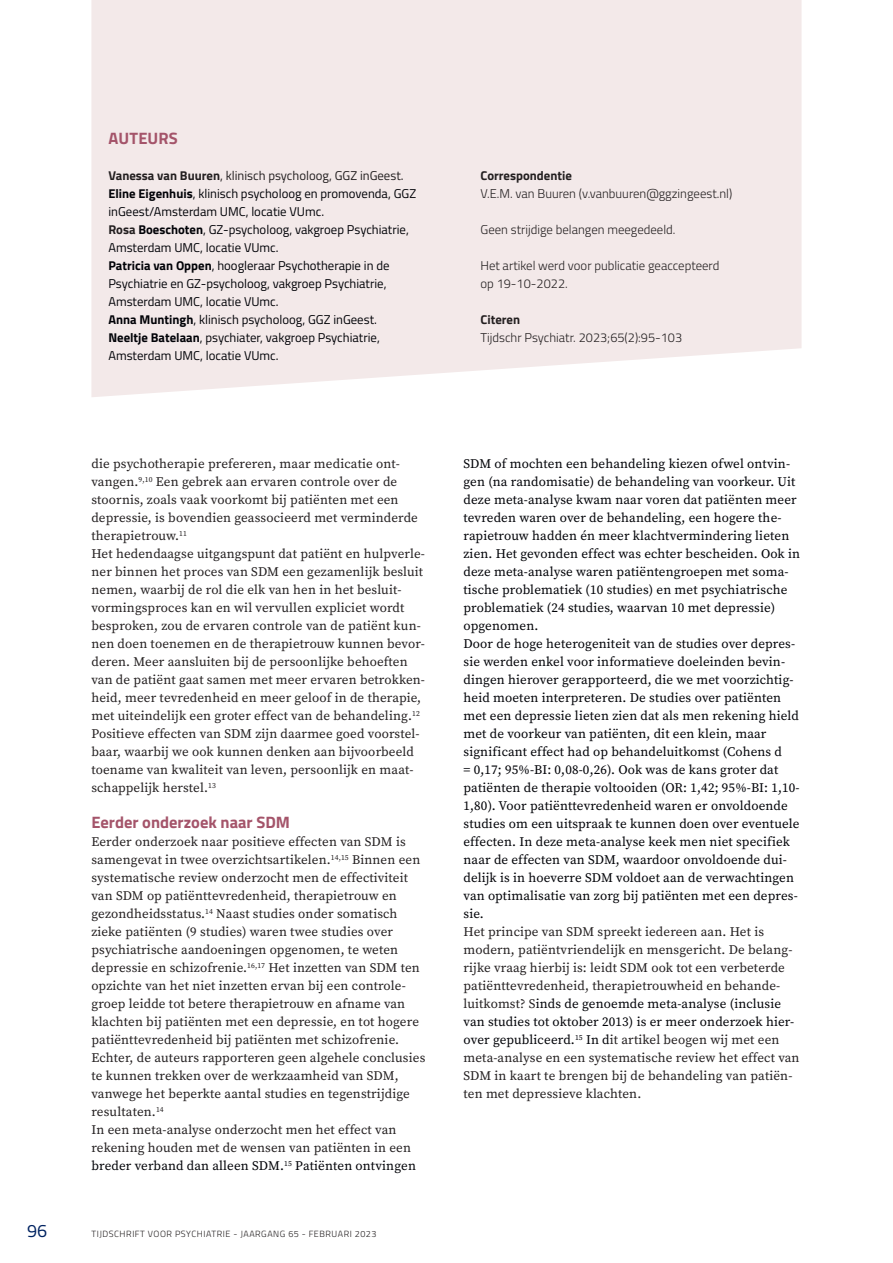
<style>
.page{position:relative;width:893px;height:1263px;background:#fff}
.page>*{position:absolute;margin:0;border:0;box-sizing:border-box;transform-origin:0 0}
.t1{font:18px "Titillium Web";color:#002361}
.t2{font:700 16.5px "Titillium Web";color:#a4546a}
.t3{font:13.2px/18px "Source Serif Variable";letter-spacing:.01em;color:#231f20}
.t4{font:13.2px/18px "Source Serif Variable";letter-spacing:.01em;color:#010207}
.t5{font:12.75px/18px "Titillium Web";color:#010207}
.t6{font:300 12.75px/18px "Titillium Web";color:#231f20}
.t7{font:700 12.75px "Titillium Web";color:#231f20}
.t8{font:300 9px "Titillium Web";letter-spacing:.06em;color:#231f20}
.s1{font-weight:700;color:#231f20}
.s2{color:#231f20}
.s3{font-weight:700}
.s4{color:#010207}
</style>
<div class="page">
<svg style="left:91px;top:0;width:710px;height:397px;background:#f3eaea"></svg>
<p class="t2" style="left:109px;top:126px;width:71px">AUTEURS</p>
<p class="t5" style="left:108px;top:166px;width:309px"><span class="s1">Vanessa van Buuren</span><span class="s2">, klinisch psycholoog, GGZ inGeest.<br></span><span class="s3">Eline Eigenhuis</span>, klinisch psycholoog en promovenda, GGZ inGeest/Amsterdam UMC, locatie VUmc.<br><span class="s1">Rosa</span> <span class="s3">Boeschoten</span>, GZ-psycholoog, vakgroep Psychiatrie, Amsterdam UMC, locatie VUmc.<br><span class="s3">Patricia van Oppen</span>, hoogleraar Psychotherapie in de Psychiatrie en GZ-psycholoog, vakgroep Psychiatrie, Amsterdam UMC, locatie VUmc.<br><span class="s3">Anna Muntingh</span>, klinisch psycholoog, GGZ inGeest.<br><span class="s3">Neeltje Batelaan</span>, psychiater, vakgroep Psychiatrie, Amsterdam UMC, locatie VUmc.</p>
<p class="t7" style="left:480px;top:166px;width:93px">Correspondentie</p>
<p class="t6" style="left:480px;top:184px;width:253px">V.E.M. van Buuren (v.vanbuuren@ggzingeest.nl)</p>
<p class="t6" style="left:480px;top:220px;width:196px">Geen strijdige belangen meegedeeld.</p>
<p class="t6" style="left:480px;top:256px;width:240px">Het artikel werd voor publicatie geaccepteerd op 19-10-2022.</p>
<p class="t7" style="left:480px;top:310px;width:41px">Citeren</p>
<p class="t6" style="left:480px;top:328px;width:203px">Tijdschr Psychiatr. 2023;65(2):95-103</p>
<p class="t3" style="left:91px;top:455px;width:335px">die psychotherapie prefereren, maar medicatie ont&shy;vangen.<sup>9,10</sup> Een gebrek aan ervaren controle over de stoornis, zoals vaak voorkomt bij patiënten met een depressie, is bovendien geassocieerd met verminderde therapietrouw.<sup>11<br></sup>Het hedendaagse uitgangspunt dat patiënt en hulpverle&shy;ner binnen het proces van SDM een gezamenlijk besluit nemen, waarbij de rol die elk van hen in het besluit&shy;vormingsproces kan en wil vervullen expliciet wordt besproken, zou de ervaren controle van de patiënt kun&shy;nen doen toenemen en de therapietrouw kunnen bevor&shy;deren. Meer aansluiten bij de persoonlijke behoeften van de patiënt gaat samen met meer ervaren betrokken&shy;heid, meer tevredenheid en meer geloof in de therapie, met uiteindelijk een groter effect van de behandeling.<sup>12<br></sup>Positieve effecten van SDM zijn daarmee goed voorstel&shy;baar, waarbij we ook kunnen denken aan bijvoorbeeld toename van kwaliteit van leven, persoonlijk en maat&shy;schappelijk herstel.<sup>13</sup></p>
<p class="t2" style="left:91px;top:810px;width:200px">Eerder onderzoek naar SDM</p>
<p class="t3" style="left:91px;top:833px;width:335px">Eerder onderzoek naar positieve effecten van SDM is samengevat in twee overzichtsartikelen.<sup>14,15</sup> Binnen een systematische review onderzocht men de effectiviteit van SDM op patiënttevredenheid, therapietrouw en gezondheidsstatus.<sup>14</sup> Naast studies onder somatisch zieke patiënten (9 studies) waren twee studies over psychiatrische aandoeningen opgenomen, te weten depressie en schizofrenie.<sup>16,17</sup> Het inzetten van SDM ten opzichte van het niet inzetten ervan bij een controle&shy;groep leidde tot betere therapietrouw en afname van klachten bij patiënten met een depressie, en tot hogere patiënttevredenheid bij patiënten met schizofrenie.<br>Echter, de auteurs rapporteren geen algehele conclusies te kunnen trekken over de werkzaamheid van SDM, vanwege het beperkte aantal studies en tegenstrijdige resultaten.<sup>14<br></sup>In een meta-analyse onderzocht men het effect van rekening houden met de wensen van patiënten in een <span class="s4">breder verband dan alleen SDM.</span><sup>15</sup> <span class="s4">Patiënten ontvingen</span></p>
<h1 class="t1" style="left:27px;top:1218px;width:22px">96</h1>
<p class="t8" style="left:91px;top:1228px;width:286px">TIJDSCHRIFT VOOR PSYCHIATRIE - JAARGANG 65 - FEBRUARI 2023</p>
<p class="t4" style="left:463px;top:455px;width:338px">SDM of mochten een behandeling kiezen ofwel ontvin&shy;gen (na randomisatie) de behandeling van voorkeur. Uit deze meta-analyse kwam naar voren dat patiënten meer tevreden waren over de behandeling, een hogere the&shy;rapietrouw hadden én meer klachtvermindering lieten zien. Het gevonden effect was echter bescheiden. Ook in deze meta-analyse waren patiëntengroepen met soma&shy;tische problematiek (10 studies) en met psychiatrische problematiek (24 studies, waarvan 10 met depressie) opgenomen.<br>Door de hoge heterogeniteit van de studies over depres&shy;sie werden enkel voor informatieve doeleinden bevin&shy;dingen hierover gerapporteerd, die we met voorzichtig&shy;heid moeten interpreteren. De studies over patiënten met een depressie lieten zien dat als men rekening hield met de voorkeur van patiënten, dit een klein, maar significant effect had op behandeluitkomst (Cohens d<br>= 0,17; 95%-BI: 0,08-0,26). Ook was de kans groter dat patiënten de therapie voltooiden (OR: 1,42; 95%-BI: 1,10- 1,80). Voor patiënttevredenheid waren er onvoldoende studies om een uitspraak te kunnen doen over eventuele effecten. In deze meta-analyse keek men niet specifiek naar de effecten van SDM, waardoor onvoldoende dui&shy;delijk is in hoeverre SDM voldoet aan de verwachtingen van optimalisatie van zorg bij patiënten met een depres&shy;sie.</p>
<p class="t3" style="left:463px;top:922px;width:338px">Het principe van SDM spreekt iedereen aan. Het is modern, patiëntvriendelijk en mensgericht. De belang&shy;rijke vraag hierbij is: leidt SDM ook tot een verbeterde patiënttevredenheid, therapietrouwheid en behande&shy;luitkomst? S<span class="s4">inds de genoemde meta-analyse (inclusie van studies tot oktober 2013) is er meer onderzoek hier&shy;over gepubliceerd.</span><sup>15</sup> <span class="s4">In d</span>it artikel beogen wij met een meta-analyse en een systematische review het effect van SDM in kaart te brengen bij de behandeling van patiën&shy;ten met depressieve klachten.</p>
</div>
